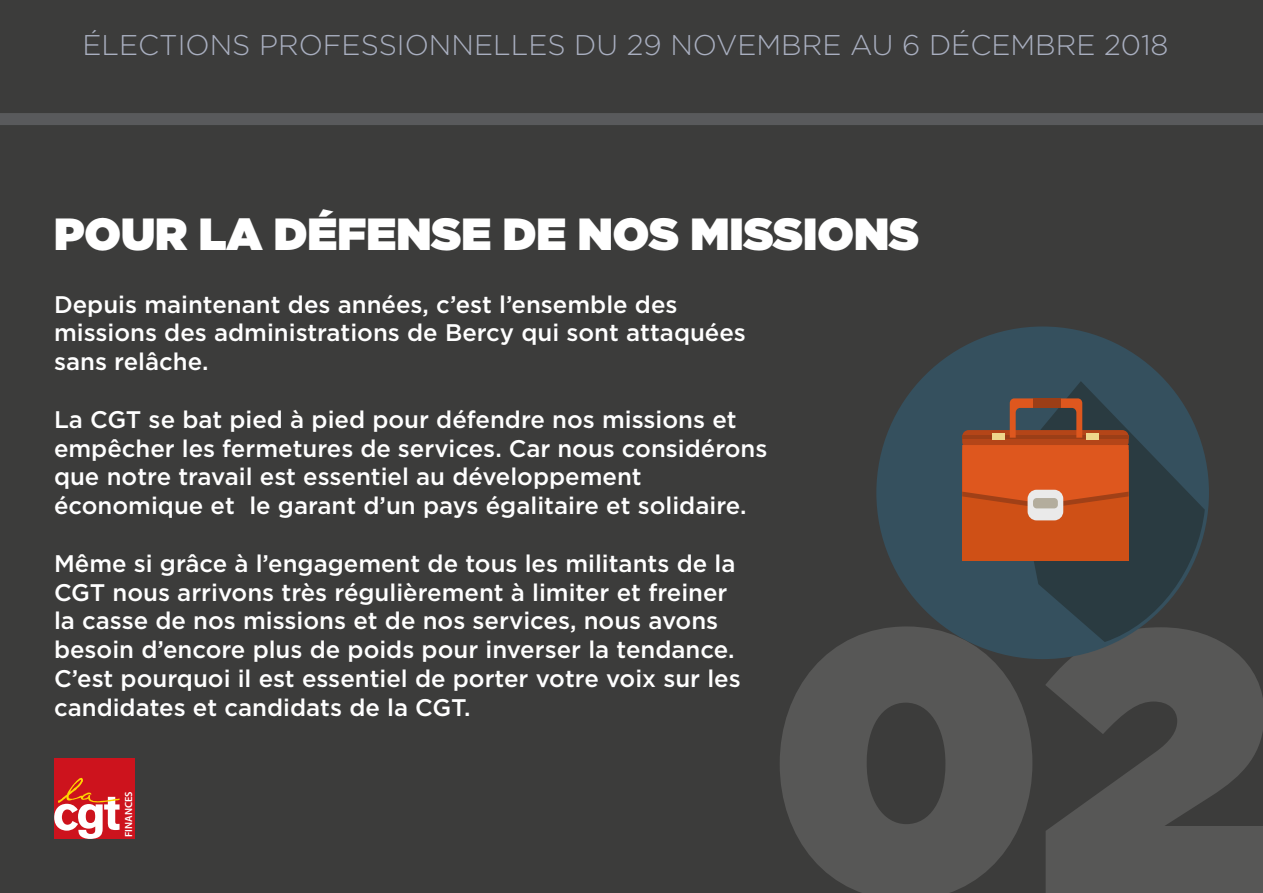
<style>
.page{position:relative;width:1263px;height:893px;background:#3c3c3b}
.page>*{position:absolute;margin:0;border:0;box-sizing:border-box;transform-origin:0 0}
.t1{font:900 375px "Gotham";color:#575756}
.t2{font:900 45px "Gotham";color:#fff}
.t3{font:300 28.5px "Gotham";color:#a9afc0}
.t4{font:500 24px/28.8px "Gotham";color:#fff}
.t5{font:600 10.35px "Myriad Pro";color:#fff}
</style>
<div class="page">
<div style="left:54px;top:758px;width:81px;height:81px;background:#cd131d"></div>
<svg style="left:54px;top:778px;width:66px;height:61px"></svg>
<div style="left:0;top:113px;width:1263px;height:12px;background:#595a5c"></div>
<div style="left:876px;top:326px;width:333px;height:333px;background:#35505e;border-radius:50%"></div>
<svg style="left:1022px;top:381px;width:183px;height:261px"></svg>
<div style="left:962px;top:450px;width:167px;height:110px;background:#cf5016"></div>
<div style="left:962px;top:430px;width:167px;height:18px;background:#b44518;border-radius:6px"></div>
<svg style="left:962px;top:445px;width:167px;height:63px"></svg>
<hr style="left:962px;top:435px;width:167px;height:3px;background:#9b3e17">
<div style="left:992px;top:434px;width:13px;height:6px;background:#eed78b"></div>
<div style="left:1027px;top:490px;width:36px;height:30px;background:#eaeaea;border-radius:9px"></div>
<div style="left:1033px;top:498px;width:25px;height:10px;background:#b3ad9d;border-radius:4px"></div>
<svg style="left:1010px;top:398px;width:72px;height:40px"></svg>
<div style="left:1086px;top:433px;width:13px;height:7px;background:#eed78b"></div>
<div style="left:1033px;top:398px;width:28px;height:10px;background:#9b3e17"></div>
<p class="t3" style="left:82px;top:27px;width:1087px">ÉLECTIONS PROFESSIONNELLES DU 29 NOVEMBRE AU 6 DÉCEMBRE 2018</p>
<h2 class="t2" style="left:54px;top:202px;width:866px">POUR LA DÉFENSE DE NOS MISSIONS</h2>
<p class="t4" style="left:54px;top:289px;width:693px">Depuis maintenant des années, c’est l’ensemble des missions des administrations de Bercy qui sont attaquées sans relâche.</p>
<p class="t4" style="left:54px;top:405px;width:715px">La CGT se bat pied à pied pour défendre nos missions et empêcher les fermetures de services. Car nous considérons que notre travail est essentiel au développement économique et le garant d’un pays égalitaire et solidaire.</p>
<p class="t4" style="left:54px;top:549px;width:688px">Même si grâce à l’engagement de tous les militants de la CGT nous arrivons très régulièrement à limiter et freiner la casse de nos missions et de nos services, nous avons besoin d’encore plus de poids pour inverser la tendance.<br>C’est pourquoi il est essentiel de porter votre voix sur les candidates et candidats de la CGT.</p>
<p class="t5" style="left:122px;top:837px;width:47px;rotate:-90deg">FINANCES</p>
<h1 class="t1" style="left:769px;top:493px;width:506px">02</h1>
</div>
